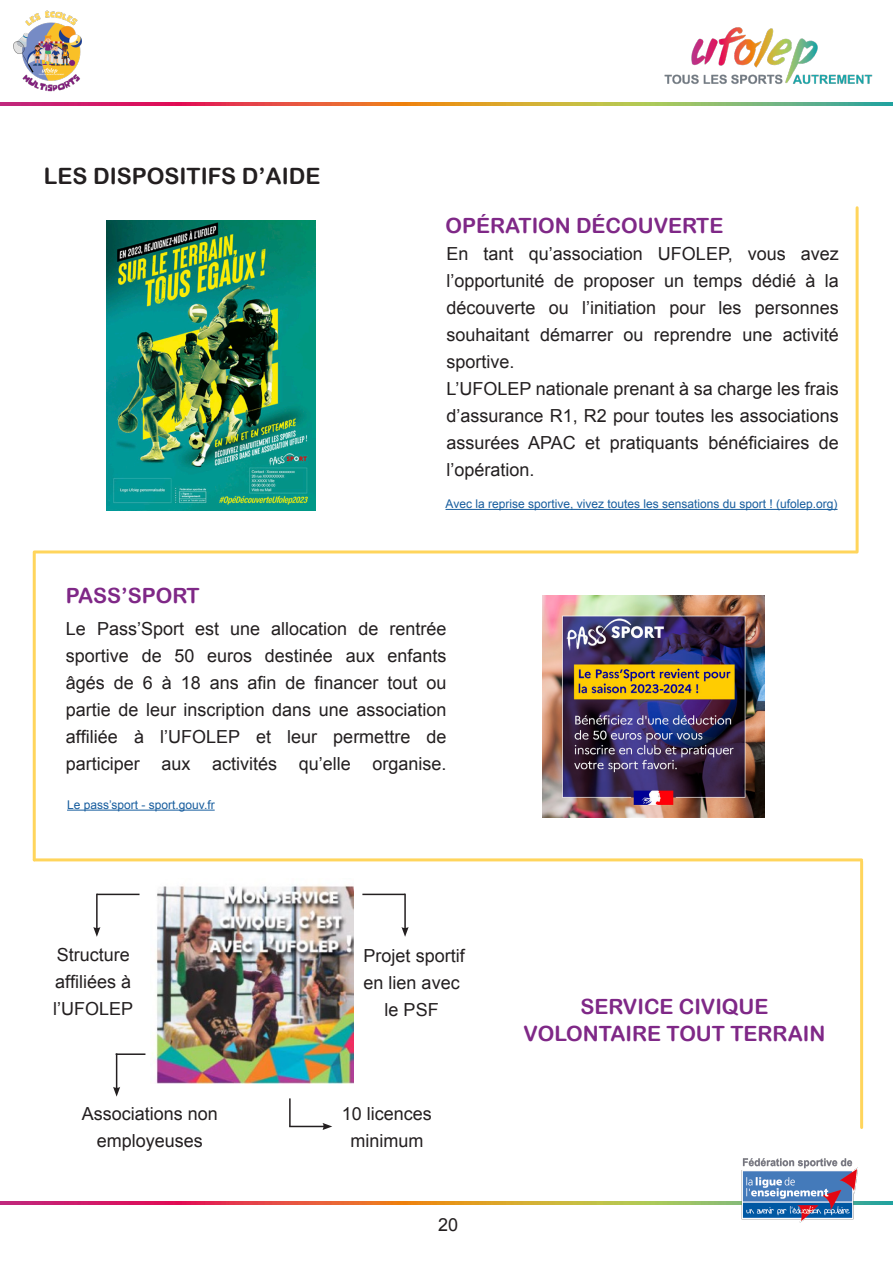
<style>
.page{position:relative;width:893px;height:1263px;background:#fff}
.page>*{position:absolute;margin:0;border:0;box-sizing:border-box;transform-origin:0 0}
.BLOC{font:22.5px "Arial Rounded MT Bold";color:#231f20}
.BLOC-2{font:21px "Arial Rounded MT Bold";color:#7f2887}
.aria{font:18px/27px "Arial";color:#231f20;text-align:justify}
.aria-2{font:12px "Arial";color:#175d9e}
</style>
<div class="page">
<img style="left:0;top:1201px;width:893px;height:3px">
<img style="left:731px;top:1158px;width:132px;height:65px">
<img style="left:664px;top:27px;width:209px;height:57px">
<img style="left:0;top:102px;width:893px;height:3px">
<img style="left:13px;top:10px;width:69px;height:82px">
<img style="left:543px;top:595px;width:222px;height:222px">
<img style="left:152px;top:885px;width:201px;height:199px">
<hr style="left:97px;top:894px;width:43px;height:1px;background:#231f20">
<hr style="left:96px;top:894px;width:2px;height:35px;background:#231f20">
<svg style="left:93px;top:927px;width:7px;height:10px"></svg>
<hr style="left:362px;top:894px;width:43px;height:1px;background:#231f20">
<hr style="left:404px;top:894px;width:2px;height:35px;background:#231f20">
<svg style="left:401px;top:927px;width:8px;height:10px"></svg>
<hr style="left:289px;top:1098px;width:2px;height:28px;background:#231f20">
<hr style="left:289px;top:1126px;width:36px;height:1px;background:#231f20">
<svg style="left:322px;top:1123px;width:10px;height:7px"></svg>
<hr style="left:116px;top:1053px;width:29px;height:2px;background:#231f20">
<hr style="left:116px;top:1053px;width:1px;height:36px;background:#231f20">
<svg style="left:113px;top:1087px;width:7px;height:9px"></svg>
<hr style="left:446px;top:509px;width:391px;height:1px;background:#175d9e">
<hr style="left:67px;top:810px;width:148px;height:1px;background:#175d9e">
<img style="left:106px;top:221px;width:209px;height:290px">
<hr style="left:856px;top:208px;width:3px;height:344px;background:#ffd55c">
<hr style="left:860px;top:861px;width:3px;height:266px;background:#ffd55c">
<hr style="left:33px;top:552px;width:3px;height:308px;background:#ffd55c">
<hr style="left:34px;top:550px;width:822px;height:3px;background:#ffd55c">
<hr style="left:34px;top:858px;width:828px;height:3px;background:#ffd55c">
<p class="BLOC" style="left:44px;top:163px;width:278px">LES DISPOSITIFS D’AIDE</p>
<p class="BLOC-2" style="left:446px;top:214px;width:279px">OPÉRATION DÉCOUVERTE</p>
<p class="aria" style="left:446px;top:240px;width:394px">En tant qu’association UFOLEP, vous avez l’opportunité de proposer un temps dédié à la découverte ou l’initiation pour les personnes souhaitant démarrer ou reprendre une activité sportive.</p>
<p class="aria" style="left:446px;top:375px;width:394px">L’UFOLEP nationale prenant à sa charge les frais d’assurance R1, R2 pour toutes les associations assurées APAC et pratiquants bénéficiaires de l’opération.</p>
<p class="aria-2" style="left:446px;top:496px;width:393px">Avec la reprise sportive, vivez toutes les sensations du sport ! (ufolep.org)</p>
<p class="BLOC-2" style="left:66px;top:583px;width:135px">PASS’SPORT</p>
<p class="aria" style="left:66px;top:615px;width:382px">Le Pass’Sport est une allocation de rentrée sportive de 50 euros destinée aux enfants âgés de 6 à 18 ans afin de financer tout ou partie de leur inscription dans une association affiliée à l’UFOLEP et leur permettre de participer aux activités qu’elle organise.</p>
<p class="aria-2" style="left:67px;top:797px;width:149px">Le pass’sport - sport.gouv.fr</p>
<p class="aria" style="left:53px;top:941px;width:82px;text-align:left">Structure affiliées à l’UFOLEP</p>
<p class="aria" style="left:82px;top:1100px;width:138px;text-align:center">Associations non employeuses</p>
<p class="aria" style="left:364px;top:942px;width:103px;text-align:center">Projet sportif en lien avec le PSF</p>
<p class="aria" style="left:342px;top:1100px;width:92px;text-align:center">10 licences minimum</p>
<p class="aria" style="left:438px;top:1212px;width:22px">20</p>
<p class="BLOC-2" style="left:580px;top:994px;width:190px">SERVICE CIVIQUE</p>
<p class="BLOC-2" style="left:524px;top:1021px;width:303px">VOLONTAIRE TOUT TERRAIN</p>
</div>
